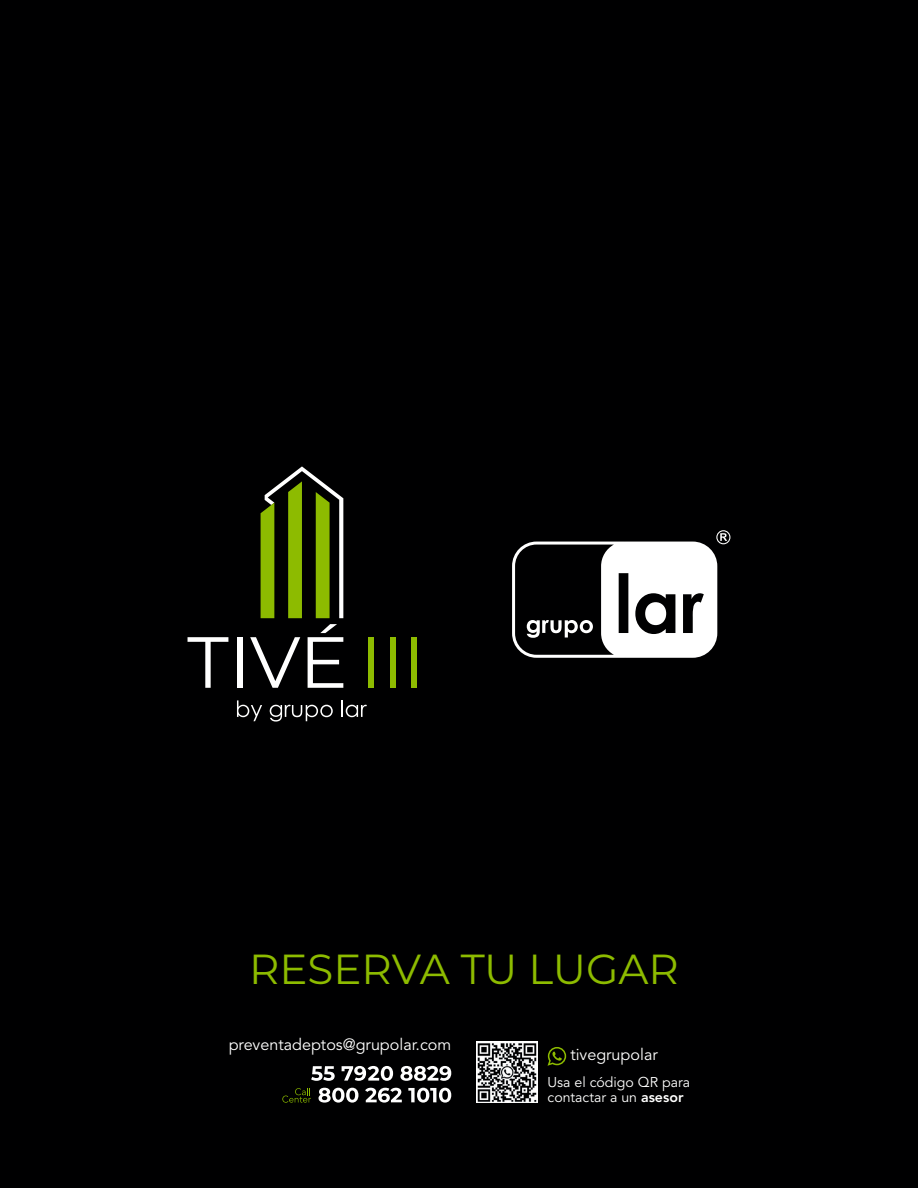
<style>
.page{position:relative;width:918px;height:1188px;background:#000001}
.page>*{position:absolute;margin:0;border:0;box-sizing:border-box;transform-origin:0 0}
.t1{font:42px "Montserrat";color:#8dbb00}
.t2{font:16.2px "Avenir LT Std";color:#fff}
.t3{font:14.1px/15.1px "Avenir LT Std";color:#fff}
.s1{font-weight:800}
</style>
<div class="page">
<svg style="left:261px;top:466px;width:82px;height:152px"></svg>
<div style="left:369px;top:637px;width:5px;height:51px;background:#8dbb00"></div>
<div style="left:390px;top:637px;width:5px;height:51px;background:#8dbb00"></div>
<div style="left:411px;top:637px;width:5px;height:51px;background:#8dbb00"></div>
<svg style="left:188px;top:637px;width:40px;height:51px"></svg>
<div style="left:237px;top:637px;width:5px;height:51px;background:#fff"></div>
<svg style="left:250px;top:637px;width:50px;height:51px"></svg>
<svg style="left:308px;top:624px;width:35px;height:64px"></svg>
<svg style="left:237px;top:700px;width:25px;height:21px"></svg>
<svg style="left:270px;top:705px;width:63px;height:17px"></svg>
<svg style="left:342px;top:700px;width:25px;height:17px"></svg>
<svg style="left:512px;top:530px;width:218px;height:128px"></svg>
<svg style="left:311px;top:1066px;width:24px;height:15px"></svg>
<svg style="left:342px;top:1066px;width:51px;height:15px"></svg>
<svg style="left:400px;top:1066px;width:51px;height:15px"></svg>
<svg style="left:319px;top:1088px;width:39px;height:15px"></svg>
<svg style="left:365px;top:1088px;width:37px;height:15px"></svg>
<svg style="left:408px;top:1088px;width:43px;height:15px"></svg>
<svg style="left:282px;top:1088px;width:29px;height:15px"></svg>
<img style="left:477px;top:1042px;width:60px;height:61px">
<svg style="left:548px;top:1047px;width:18px;height:19px"></svg>
<h1 class="t1" style="left:249px;top:941px;width:431px">RESERVA TU LUGAR</h1>
<p class="t2" style="left:229px;top:1035px;width:224px">preventadeptos@grupolar.com</p>
<p class="t2" style="left:570px;top:1045px;width:89px">tivegrupolar</p>
<p class="t3" style="left:548px;top:1075px;width:144px">Usa el código QR para contactar a un <span class="s1">asesor</span></p>
</div>
